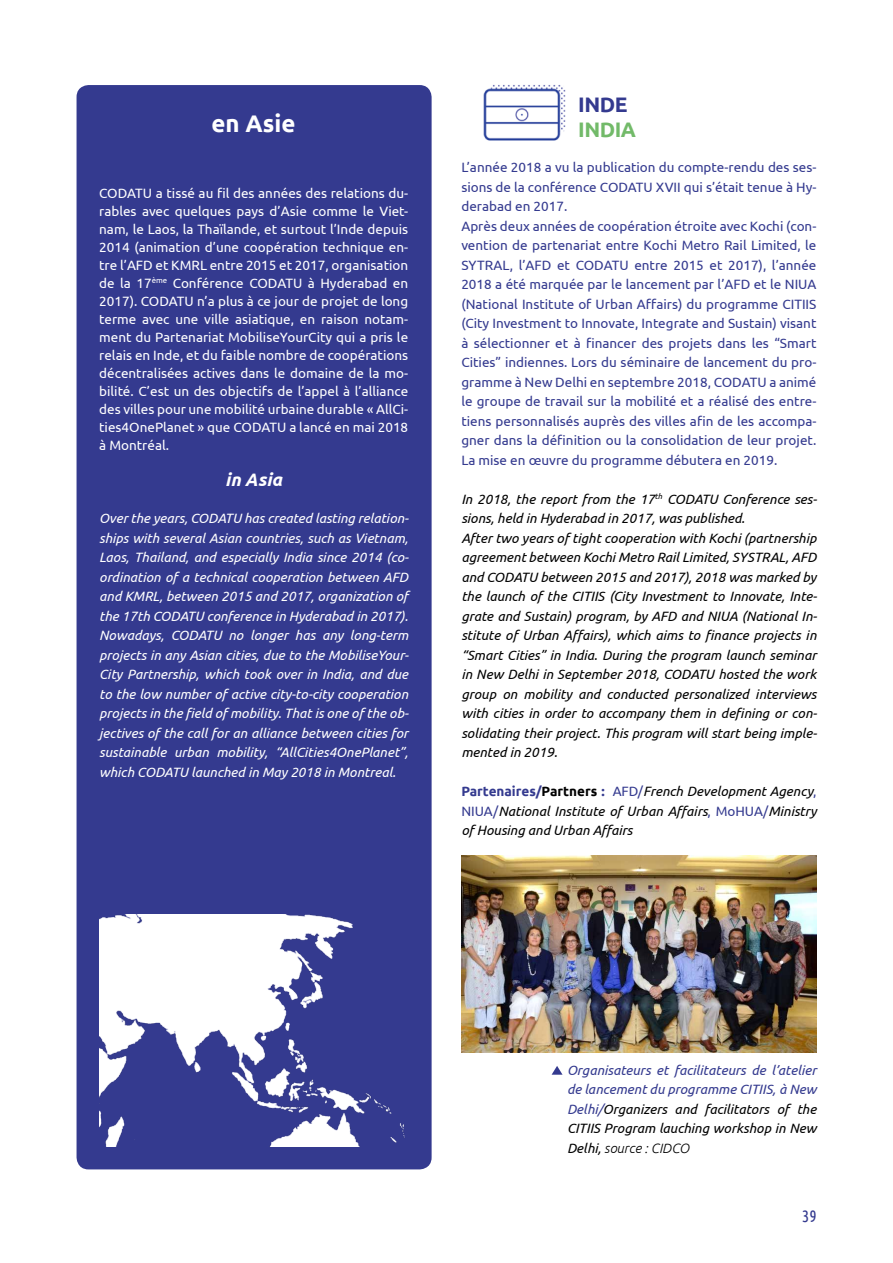
<style>
.page{position:relative;width:893px;height:1263px;background:#fff}
.page>*{position:absolute;margin:0;border:0;box-sizing:border-box;transform-origin:0 0}
.t1{font:700 24px "Ubuntu";color:#fff}
.t2{font:700 21px "Ubuntu";letter-spacing:-.025em;color:#72ba69}
.t3{font:700 21px "Ubuntu";color:#343a8f}
.t4{font:italic 700 18px "Ubuntu";color:#fff}
.t5{font:16.5px "Ubuntu Condensed";color:#343a8f}
.t6{font:italic 13.5px/19.5px "Ubuntu";color:#000}
.t7{font:13.5px/19.5px "Ubuntu";color:#343a8f}
.t8{font:italic 13.5px/19.5px "Ubuntu";color:#fff;text-align:justify}
.t9{font:13.5px/18px "Ubuntu";color:#fff;text-align:justify}
.t10{font:italic 13.5px/19.5px "Ubuntu";color:#343a8f;text-align:justify}
.s1{font-weight:700;font-style:normal;color:#343a8f}
.s2{font-weight:700;font-style:normal}
.s3{font-style:normal;color:#343a8f}
.s4{color:#000}
.s5{font-weight:300;color:#000}
</style>
<div class="page">
<img style="left:461px;top:855px;width:355px;height:197px">
<div style="left:77px;top:85px;width:355px;height:1084px;background:#343a8f;border-radius:12px"></div>
<img style="left:483px;top:84px;width:83px;height:57px">
<img style="left:100px;top:914px;width:305px;height:232px">
<svg style="left:552px;top:1066px;width:11px;height:9px"></svg>
<h1 class="t1" style="left:212px;top:109px;width:86px">en Asie</h1>
<p class="t9" style="left:99px;top:183px;width:311px">CODATU a tissé au fil des années des relations du&shy;rables avec quelques pays d’Asie comme le Viet&shy;nam, le Laos, la Thaïlande, et surtout l’Inde depuis 2014 (animation d’une coopération technique en&shy;tre l’AFD et KMRL entre 2015 et 2017, organisation de la 17<sup>ème</sup> Conférence CODATU à Hyderabad en 2017). CODATU n’a plus à ce jour de projet de long terme avec une ville asiatique, en raison notam&shy;ment du Partenariat MobiliseYourCity qui a pris le relais en Inde, et du faible nombre de coopérations décentralisées actives dans le domaine de la mo&shy;bilité. C’est un des objectifs de l’appel à l’alliance des villes pour une mobilité urbaine durable « AllCi&shy;ties4OnePlanet » que CODATU a lancé en mai 2018 à Montréal.</p>
<h3 class="t4" style="left:225px;top:468px;width:58px">in Asia</h3>
<p class="t8" style="left:99px;top:508px;width:311px">Over the years, CODATU has created lasting relation&shy;ships with several Asian countries, such as Vietnam, Laos, Thailand, and especially India since 2014 (co&shy;ordination of a technical cooperation between AFD and KMRL, between 2015 and 2017, organization of the 17th CODATU conference in Hyderabad in 2017).<br>Nowadays, CODATU no longer has any long-term projects in any Asian cities, due to the MobiliseYour-City Partnership, which took over in India, and due to the low number of active city-to-city cooperation projects in the field of mobility. That is one of the ob&shy;jectives of the call for an alliance between cities for sustainable urban mobility, “AllCities4OnePlanet”, which CODATU launched in May 2018 in Montreal.</p>
<h2 class="t3" style="left:578px;top:92px;width:51px">INDE</h2>
<h2 class="t2" style="left:578px;top:117px;width:59px">INDIA</h2>
<p class="t7" style="left:461px;top:157px;width:357px">L’année 2018 a vu la publication du compte-rendu des ses&shy;sions de la conférence CODATU XVII qui s’était tenue à Hy&shy;derabad en 2017.<br>Après deux années de coopération étroite avec Kochi (con&shy;vention de partenariat entre Kochi Metro Rail Limited, le SYTRAL, l’AFD et CODATU entre 2015 et 2017), l’année 2018 a été marquée par le lancement par l’AFD et le NIUA (National Institute of Urban Affairs) du programme CITIIS (City Investment to Innovate, Integrate and Sustain) visant à sélectionner et à financer des projets dans les “Smart Cities” indiennes. Lors du séminaire de lancement du pro&shy;gramme à New Delhi en septembre 2018, CODATU a animé le groupe de travail sur la mobilité et a réalisé des entre&shy;tiens personnalisés auprès des villes afin de les accompa&shy;gner dans la définition ou la consolidation de leur projet.<br>La mise en œuvre du programme débutera en 2019.</p>
<p class="t6" style="left:461px;top:489px;width:357px">In 2018, the report from the 17<sup>th</sup> CODATU Conference ses&shy;sions, held in Hyderabad in 2017, was published.<br>After two years of tight cooperation with Kochi (partnership agreement between Kochi Metro Rail Limited, SYSTRAL, AFD and CODATU between 2015 and 2017), 2018 was marked by the launch of the CITIIS (City Investment to Innovate, Inte&shy;grate and Sustain) program, by AFD and NIUA (National In&shy;stitute of Urban Affairs), which aims to finance projects in “Smart Cities” in India. During the program launch seminar in New Delhi in September 2018, CODATU hosted the work group on mobility and conducted personalized interviews with cities in order to accompany them in defining or con&shy;solidating their project. This program will start being imple&shy;mented in 2019.</p>
<p class="t6" style="left:461px;top:781px;width:357px;text-align:justify"><span class="s1">Partenaires/</span><span class="s2">Partners</span> <span class="s1">:</span> <span class="s3">AFD/</span>French Development Agency<span class="s3">, NIUA/</span>National Institute of Urban Affairs<span class="s3">, MoHUA/</span>Ministry of Housing and Urban Affairs</p>
<p class="t10" style="left:567px;top:1060px;width:251px">Organisateurs et facilitateurs de l’atelier de lancement du programme CITIIS, à New Delhi/<span class="s4">Organizers and facilitators of the CITIIS Program lauching workshop in New Delhi,</span> <span class="s5">source : CIDCO</span></p>
<p class="t5" style="left:802px;top:1205px;width:16px">39</p>
</div>
